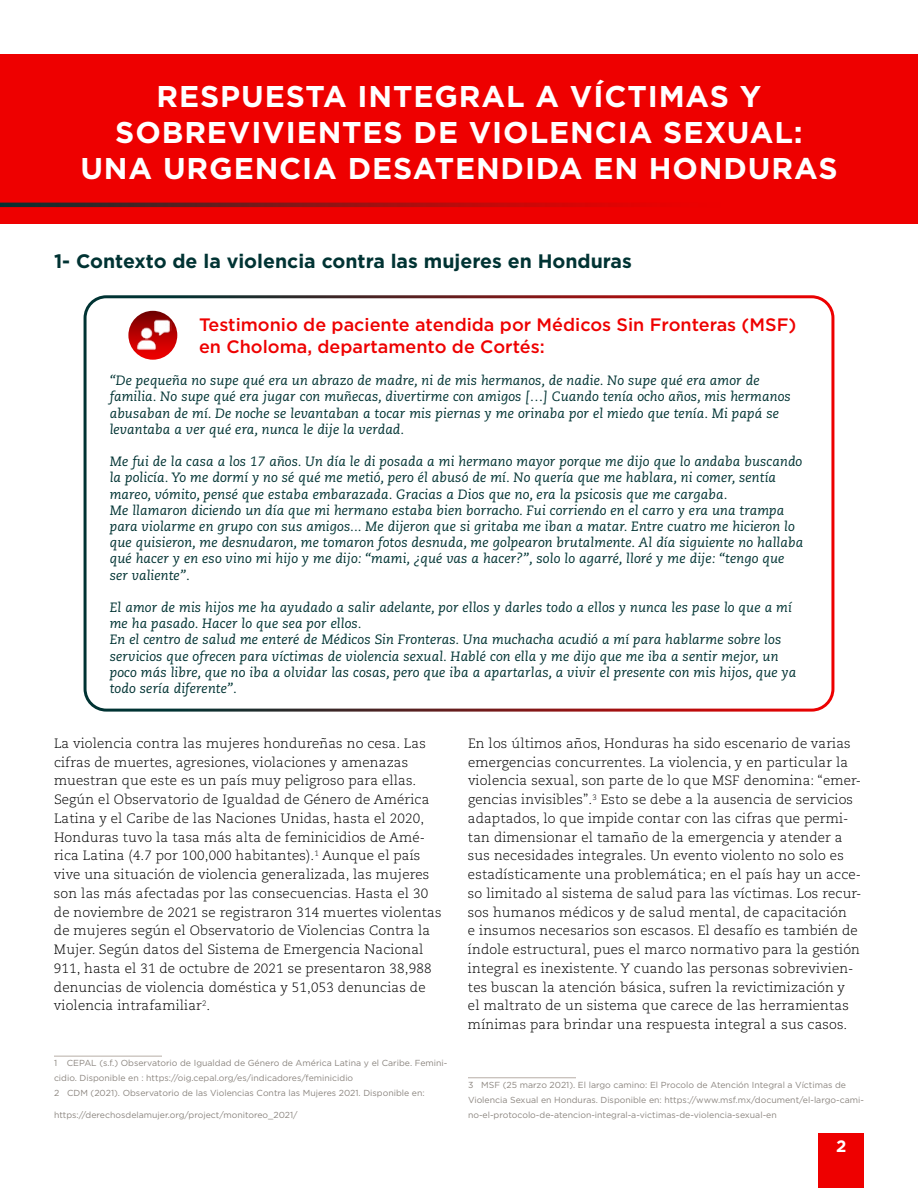
<style>
.page{position:relative;width:918px;height:1188px;background:#fff}
.page>*{position:absolute;margin:0;border:0;box-sizing:border-box;transform-origin:0 0}
.t1{font:700 30px/36px "Gotham";letter-spacing:.03em;color:#fff;text-align:center}
.t2{font:700 19.5px "Gotham";color:#033}
.t3{font:500 18px/21.6px "Gotham";color:#e00}
.t4{font:700 16.5px "Gotham";color:#fff}
.t5{font:300 13.5px/18.8px "Caecilia LT Pro 45";letter-spacing:.01em;color:#000}
.t6{font:italic 13.5px/16.2px "Caecilia LT Pro 56";letter-spacing:.01em;color:#033}
.t7{font:8.7px/15px "Gotham";color:#8c8680}
</style>
<div class="page">
<div style="left:84px;top:295px;width:750px;height:417px;border:3px solid #fff;border-radius:21px"></div>
<div style="left:818px;top:1133px;width:46px;height:55px;background:#e00"></div>
<hr style="left:54px;top:1056px;width:108px;height:1px;background:#bfb7b0">
<div style="left:0;top:54px;width:918px;height:169px;background:#e00"></div>
<svg style="left:0;top:203px;width:640px;height:4px;background:#831616"></svg>
<hr style="left:468px;top:1077px;width:108px;height:1px;background:#bfb7b0">
<svg style="left:128px;top:311px;width:49px;height:49px"></svg>
<img style="left:135px;top:316px;width:37px;height:37px">
<h1 class="t1" style="left:80px;top:78px;width:759px">RESPUESTA INTEGRAL A VÍCTIMAS Y<br>SOBREVIVIENTES DE VIOLENCIA SEXUAL:<br>UNA URGENCIA DESATENDIDA EN HONDURAS</h1>
<h2 class="t2" style="left:54px;top:248px;width:579px">1- Contexto de la violencia contra las mujeres en Honduras</h2>
<h3 class="t3" style="left:199px;top:314px;width:599px">Testimonio de paciente atendida por Médicos Sin Fronteras (MSF) en Choloma, departamento de Cortés:</h3>
<p class="t6" style="left:110px;top:372px;width:683px">“De pequeña no supe qué era un abrazo de madre, ni de mis hermanos, de nadie. No supe qué era amor de familia. No supe qué era jugar con muñecas, divertirme con amigos […] Cuando tenía ocho años, mis hermanos abusaban de mí. De noche se levantaban a tocar mis piernas y me orinaba por el miedo que tenía. Mi papá se levantaba a ver qué era, nunca le dije la verdad.</p>
<p class="t6" style="left:110px;top:453px;width:695px">Me fui de la casa a los 17 años. Un día le di posada a mi hermano mayor porque me dijo que lo andaba buscando la policía. Yo me dormí y no sé qué me metió, pero él abusó de mí. No quería que me hablara, ni comer, sentía mareo, vómito, pensé que estaba embarazada. Gracias a Dios que no, era la psicosis que me cargaba.<br>Me llamaron diciendo un día que mi hermano estaba bien borracho. Fui corriendo en el carro y era una trampa para violarme en grupo con sus amigos... Me dijeron que si gritaba me iban a matar. Entre cuatro me hicieron lo que quisieron, me desnudaron, me tomaron fotos desnuda, me golpearon brutalmente. Al día siguiente no hallaba qué hacer y en eso vino mi hijo y me dijo: “mami, ¿qué vas a hacer?”, solo lo agarré, lloré y me dije: “tengo que ser valiente”.</p>
<p class="t6" style="left:110px;top:599px;width:688px">El amor de mis hijos me ha ayudado a salir adelante, por ellos y darles todo a ellos y nunca les pase lo que a mí me ha pasado. Hacer lo que sea por ellos.<br>En el centro de salud me enteré de Médicos Sin Fronteras. Una muchacha acudió a mí para hablarme sobre los servicios que ofrecen para víctimas de violencia sexual. Hablé con ella y me dijo que me iba a sentir mejor, un poco más libre, que no iba a olvidar las cosas, pero que iba a apartarlas, a vivir el presente con mis hijos, que ya todo sería diferente”.</p>
<p class="t5" style="left:54px;top:733px;width:389px">La violencia contra las mujeres hondureñas no cesa. Las cifras de muertes, agresiones, violaciones y amenazas muestran que este es un país muy peligroso para ellas.<br>Según el Observatorio de Igualdad de Género de América Latina y el Caribe de las Naciones Unidas, hasta el 2020, Honduras tuvo la tasa más alta de feminicidios de Amé&shy;rica Latina (4.7 por 100,000 habitantes).<sup>1</sup> Aunque el país vive una situación de violencia generalizada, las mujeres son las más afectadas por las consecuencias. Hasta el 30 de noviembre de 2021 se registraron 314 muertes violentas de mujeres según el Observatorio de Violencias Contra la Mujer. Según datos del Sistema de Emergencia Nacional 911, hasta el 31 de octubre de 2021 se presentaron 38,988 denuncias de violencia doméstica y 51,053 denuncias de violencia intrafamiliar<sup>2</sup>.</p>
<p class="t7" style="left:54px;top:1055px;width:5px">1</p>
<p class="t7" style="left:54px;top:1055px;width:395px;text-indent:13px">CEPAL (s.f.) Observatorio de Igualdad de Género de América Latina y el Caribe. Femini&shy;cidio. Disponible en : https://oig.cepal.org/es/indicadores/feminicidio<br>2 CDM (2021). Observatorio de las Violencias Contra las Mujeres 2021. Disponible en:</p>
<p class="t7" style="left:54px;top:1107px;width:245px">https://derechosdelamujer.org/project/monitoreo_2021/</p>
<p class="t5" style="left:468px;top:733px;width:395px">En los últimos años, Honduras ha sido escenario de varias emergencias concurrentes. La violencia, y en particular la violencia sexual, son parte de lo que MSF denomina: “emer&shy;gencias invisibles”.<sup>3</sup> Esto se debe a la ausencia de servicios adaptados, lo que impide contar con las cifras que permi&shy;tan dimensionar el tamaño de la emergencia y atender a sus necesidades integrales. Un evento violento no solo es estadísticamente una problemática; en el país hay un acce&shy;so limitado al sistema de salud para las víctimas. Los recur&shy;sos humanos médicos y de salud mental, de capacitación<br>e insumos necesarios son escasos. El desafío es también de índole estructural, pues el marco normativo para la gestión integral es inexistente. Y cuando las personas sobrevivien&shy;tes buscan la atención básica, sufren la revictimización y<br>el maltrato de un sistema que carece de las herramientas mínimas para brindar una respuesta integral a sus casos.</p>
<p class="t7" style="left:468px;top:1077px;width:398px">3 MSF (25 marzo 2021). El largo camino: El Procolo de Atención Integral a Víctimas de<br>Violencia Sexual en Honduras. Disponible en: https://www.msf.mx/document/el-largo-cami&shy;no-el-protocolo-de-atencion-integral-a-victimas-de-violencia-sexual-en</p>
<p class="t4" style="left:836px;top:1136px;width:12px">2</p>
</div>
